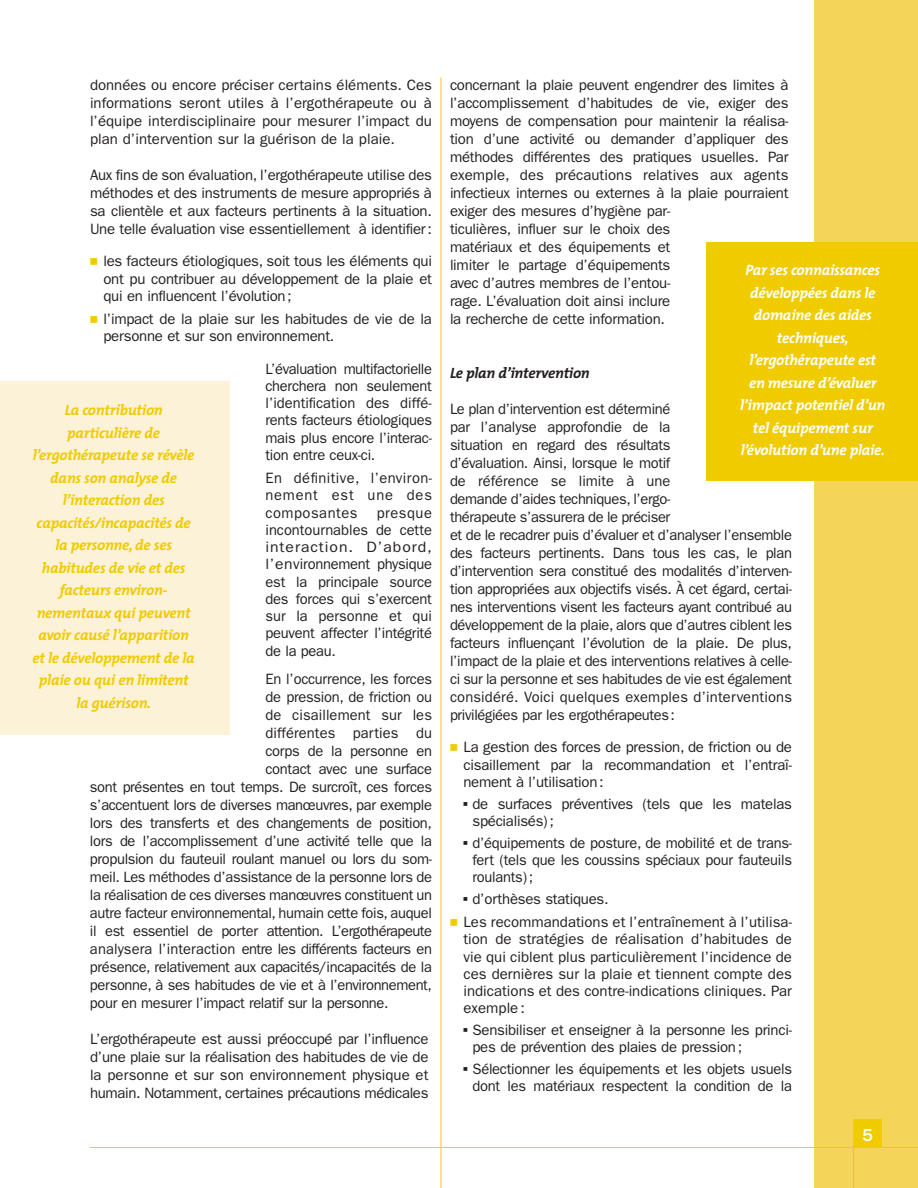
<style>
.page{position:relative;width:918px;height:1188px;background:#fff}
.page>*{position:absolute;margin:0;border:0;box-sizing:border-box;transform-origin:0 0}
.t1{font:500 18px "Franklin Gothic";color:#fff}
.t2{font:15px/18px "Franklin Gothic";letter-spacing:-.02em;color:#231f20;text-align:justify}
.t3{font:italic 700 15px/22.5px "The Mix";letter-spacing:-.02em;color:#f0cb00;text-align:center}
.t4{font:italic 700 15px/22.5px "The Mix";letter-spacing:-.02em;color:#fff;text-align:center}
.t5{font:15px "Franklin Gothic";letter-spacing:.005em;color:#231f20}
.t6{font:italic 700 15px "The Mix";letter-spacing:-.02em;color:#231f20}
.s1{font-family:"Universal Newswith Comm Pi";font-size:13.5px;color:#f0cb00}
.s2{font-family:"Universal Newswith Comm Pi"}
</style>
<div class="page">
<div style="left:814px;top:0;width:104px;height:1188px;background:#f5d559"></div>
<hr style="left:90px;top:1147px;width:828px;height:1px;background:#f0cb00">
<hr style="left:441px;top:78px;width:1px;height:1110px;background:#f0cb00">
<div style="left:706px;top:242px;width:212px;height:238px;background:#f0cb00"></div>
<div style="left:0;top:381px;width:230px;height:354px;background:#fcf2d8"></div>
<div style="left:854px;top:1119px;width:28px;height:29px;background:#f0cb00"></div>
<hr style="left:853px;top:1119px;width:1px;height:69px;background:#f0cb00">
<p class="t2" style="left:90px;top:78px;width:343px">données ou encore préciser certains éléments. Ces informations seront utiles à l’ergothérapeute ou à l’équipe interdisciplinaire pour mesurer l’impact du plan d’intervention sur la guérison de la plaie.</p>
<p class="t2" style="left:90px;top:168px;width:343px">Aux fins de son évaluation, l’ergothérapeute utilise des méthodes et des instruments de mesure appropriés à sa clientèle et aux facteurs pertinents à la situation.<br>Une telle évaluation vise essentiellement à identifier:</p>
<p class="t2" style="left:104px;top:254px;width:330px;line-height:17.2px;text-indent:-14px"><span class="s1">-</span> les facteurs étiologiques, soit tous les éléments qui ont pu contribuer au développement de la plaie et qui en influencent l’évolution;</p>
<p class="t2" style="left:104px;top:312px;width:330px;line-height:17.2px;text-indent:-14px"><span class="s1">-</span> l’impact de la plaie sur les habitudes de vie de la personne et sur son environnement.</p>
<p class="t2" style="left:266px;top:361px;width:168px;line-height:17.2px">L’évaluation multifactorielle cherchera non seulement l’identification des diffé&shy;rents facteurs étiologiques mais plus encore l’interac&shy;tion entre ceux-ci.</p>
<p class="t2" style="left:266px;top:471px;width:168px;line-height:17.2px">En définitive, l’environ&shy;nement est une des composantes</p>
<p class="t3" style="left:33px;top:400px;width:164px">La contribution particulière de l’ergothérapeute se révèle dans son analyse de l’interaction des capacités/incapacités de la personne, de ses habitudes de vie et des facteurs environ&shy;nementaux qui peuvent avoir causé l’apparition et le développement de la plaie ou qui en limitent la guérison.</p>
<p class="t2" style="left:265px;top:505px;width:168px;line-height:17.2px;text-indent:111px">presque incontournables de cette interaction. D’abord, l’environnement physique est la principale source des forces qui s’exercent sur la personne et qui peuvent affecter l’intégrité de la peau.</p>
<p class="t2" style="left:265px;top:672px;width:168px">En l’occurrence, les forces</p>
<p class="t2" style="left:265px;top:690px;width:168px">de pression, de friction ou</p>
<p class="t5" style="left:265px;top:709px;width:168px">de cisaillement sur les</p>
<p class="t5" style="left:265px;top:727px;width:168px">différentes parties du</p>
<p class="t2" style="left:265px;top:744px;width:168px">corps de la personne en</p>
<p class="t2" style="left:265px;top:762px;width:168px">contact avec une surface</p>
<p class="t2" style="left:90px;top:780px;width:343px">sont présentes en tout temps. De surcroît, ces forces</p>
<p class="t2" style="left:90px;top:798px;width:343px">s’accentuent lors de diverses manœuvres, par exemple</p>
<p class="t2" style="left:90px;top:816px;width:343px">lors des transferts et des changements de position,</p>
<p class="t2" style="left:90px;top:834px;width:343px">lors de l’accomplissement d’une activité telle que la</p>
<p class="t2" style="left:90px;top:852px;width:343px">propulsion du fauteuil roulant manuel ou lors du som-</p>
<p class="t2" style="left:90px;top:870px;width:343px">meil. Les méthodes d’assistance de la personne lors de</p>
<p class="t2" style="left:90px;top:888px;width:343px">la réalisation de ces diverses manœuvres constituent un</p>
<p class="t2" style="left:90px;top:906px;width:343px">autre facteur environnemental, humain cette fois, auquel</p>
<p class="t2" style="left:90px;top:924px;width:343px">il est essentiel de porter attention. L’ergothérapeute</p>
<p class="t2" style="left:90px;top:942px;width:343px">analysera l’interaction entre les différents facteurs en</p>
<p class="t2" style="left:90px;top:960px;width:344px">présence, relativement aux capacités/incapacités de la</p>
<p class="t2" style="left:90px;top:978px;width:344px">personne, à ses habitudes de vie et à l’environnement,</p>
<p class="t2" style="left:90px;top:996px;width:300px">pour en mesurer l’impact relatif sur la personne.</p>
<p class="t2" style="left:90px;top:1032px;width:340px">L’ergothérapeute est aussi préoccupé par l’influence d’une plaie sur la réalisation des habitudes de vie de la personne et sur son environnement physique et humain. Notamment, certaines précautions médicales</p>
<p class="t2" style="left:450px;top:78px;width:340px;text-align:left">concernant la plaie peuvent engendrer des limites à l’accomplissement d’habitudes de vie, exiger des moyens de compensation pour maintenir la réalisa&shy;tion d’une activité ou demander d’appliquer des méthodes différentes des pratiques usuelles. Par exemple, des précautions relatives aux agents infectieux internes ou externes à la plaie pourraient exiger des mesures d’hygiène par-<br>ticulières, influer sur le choix des<br>matériaux et des équipements et<br>limiter le partage d’équipements<br>avec d’autres membres de l’entou-<br>rage. L’évaluation doit ainsi inclure<br>la recherche de cette information.</p>
<p class="t4" style="left:740px;top:260px;width:147px">Par ses connaissances développées dans le domaine des aides techniques, l’ergothérapeute est en mesure d’évaluer l’impact potentiel d’un tel équipement sur l’évolution d’une plaie.</p>
<p class="t6" style="left:450px;top:366px;width:141px">Le plan d’intervention</p>
<p class="t2" style="left:450px;top:402px;width:343px;text-align:left">Le plan d’intervention est déterminé<br>par l’analyse approfondie de la<br>situation en regard des résultats<br>d’évaluation. Ainsi, lorsque le motif<br>de référence se limite à une<br>demande d’aides techniques, l’ergo-<br>thérapeute s’assurera de le préciser<br>et de le recadrer puis d’évaluer et d’analyser l’ensemble des facteurs pertinents. Dans tous les cas, le plan d’intervention sera constitué des modalités d’interven&shy;tion appropriées aux objectifs visés. À cet égard, certai&shy;nes interventions visent les facteurs ayant contribué au développement de la plaie, alors que d’autres ciblent les facteurs influençant l’évolution de la plaie. De plus, l’impact de la plaie et des interventions relatives à celle&shy;ci sur la personne et ses habitudes de vie est également considéré. Voici quelques exemples d’interventions privilégiées par les ergothérapeutes:</p>
<p class="t2" style="left:464px;top:740px;width:330px;line-height:17.2px;text-indent:-14px"><span class="s1">-</span> La gestion des forces de pression, de friction ou de cisaillement par la recommandation et l’entraî&shy;nement à l’utilisation:</p>
<p class="t2" style="left:472px;top:796px;width:321px;line-height:17.2px;text-indent:-9px"><span class="s2">▪</span> de surfaces préventives (tels que les matelas spécialisés);</p>
<p class="t2" style="left:472px;top:835px;width:321px;line-height:17.2px;text-indent:-9px"><span class="s2">▪</span> d’équipements de posture, de mobilité et de trans&shy;fert (tels que les coussins spéciaux pour fauteuils roulants);</p>
<p class="t2" style="left:464px;top:891px;width:147px"><span class="s2">▪</span> d’orthèses statiques.</p>
<p class="t2" style="left:464px;top:915px;width:330px;line-height:17.2px;text-indent:-14px"><span class="s1">-</span> Les recommandations et l’entraînement à l’utilisa&shy;tion de stratégies de réalisation d’habitudes de vie qui ciblent plus particulièrement l’incidence de ces dernières sur la plaie et tiennent compte des indications et des contre-indications cliniques. Par exemple :</p>
<p class="t2" style="left:472px;top:1023px;width:321px;line-height:17.2px;text-indent:-9px"><span class="s2">▪</span> Sensibiliser et enseigner à la personne les princi&shy;pes de prévention des plaies de pression;</p>
<p class="t2" style="left:464px;top:1062px;width:330px;line-height:17.2px;text-align:right"><span class="s2">▪</span> Sélectionner les équipements et les objets usuels dont les matériaux respectent la condition de la</p>
<p class="t1" style="left:862px;top:1128px;width:12px">5</p>
</div>
